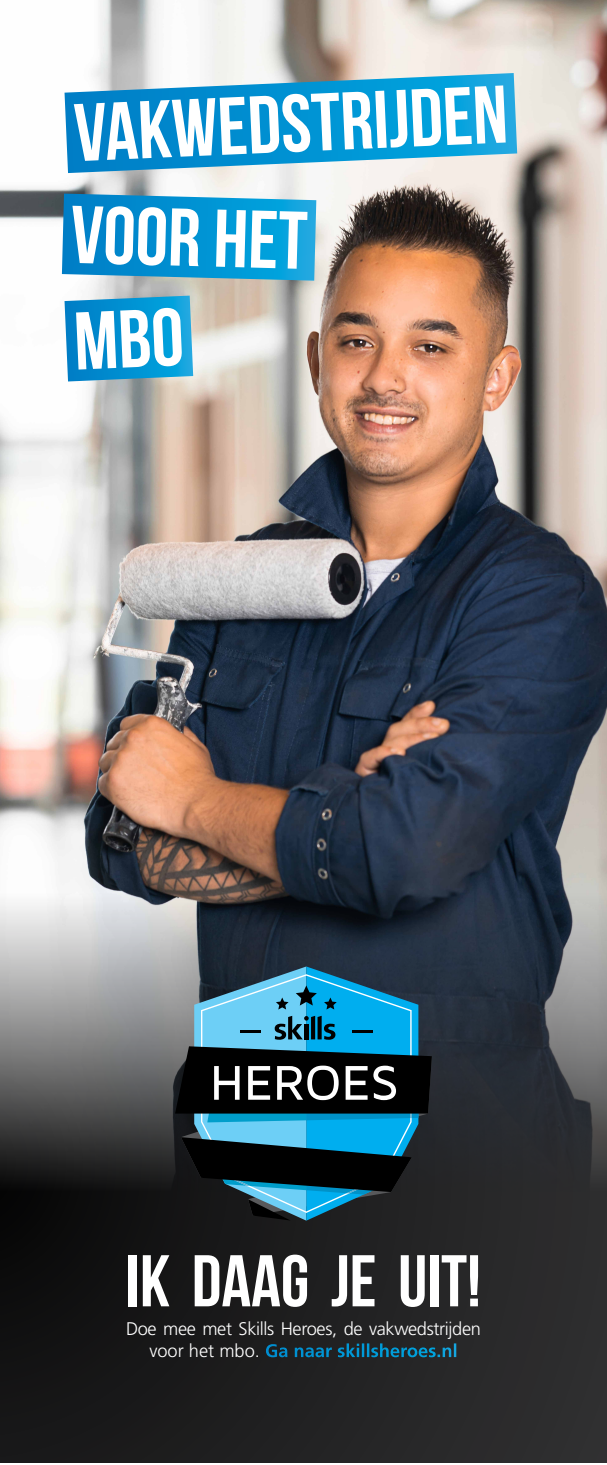
<style>
.page{position:relative;width:607px;height:1465px;background:#fff}
.page>*{position:absolute;margin:0;border:0;box-sizing:border-box;transform-origin:0 0}
.t1{font:81.55px "Bebas Neue";color:#fff}
.t2{font:72.97px "Bebas Neue";color:#fff}
.t3{font:300 18.25px/21.9px "Frutiger LT Std";letter-spacing:-.02em;color:#fff;text-align:center}
.s1{font-weight:700}
</style>
<div class="page">
<div style="left:0;top:824px;width:607px;height:638px;background:linear-gradient(to right,#0f0e0f,#302f31)"></div>
<img style="left:0;top:0;width:607px;height:1191px">
<svg style="left:175px;top:966px;width:257px;height:254px"></svg>
<svg style="left:64px;top:73px;width:453px;height:100px"></svg>
<svg style="left:62px;top:193px;width:254px;height:87px"></svg>
<svg style="left:64px;top:295px;width:129px;height:86px"></svg>
<h1 class="t1" style="left:73px;top:86px;width:435px;rotate:-2deg">VAKWEDSTRIJDEN</h1>
<h1 class="t1" style="left:71px;top:191px;width:238px;rotate:1deg">VOOR HET</h1>
<h2 class="t2" style="left:126px;top:1240px;width:356px">IK DAAG JE UIT!</h2>
<p class="t3" style="left:126px;top:1317px;width:356px">Doe mee met Skills Heroes, de vakwedstrijden voor het mbo. <span class="s1">Ga naar skillsheroes.nl</span></p>
</div>
